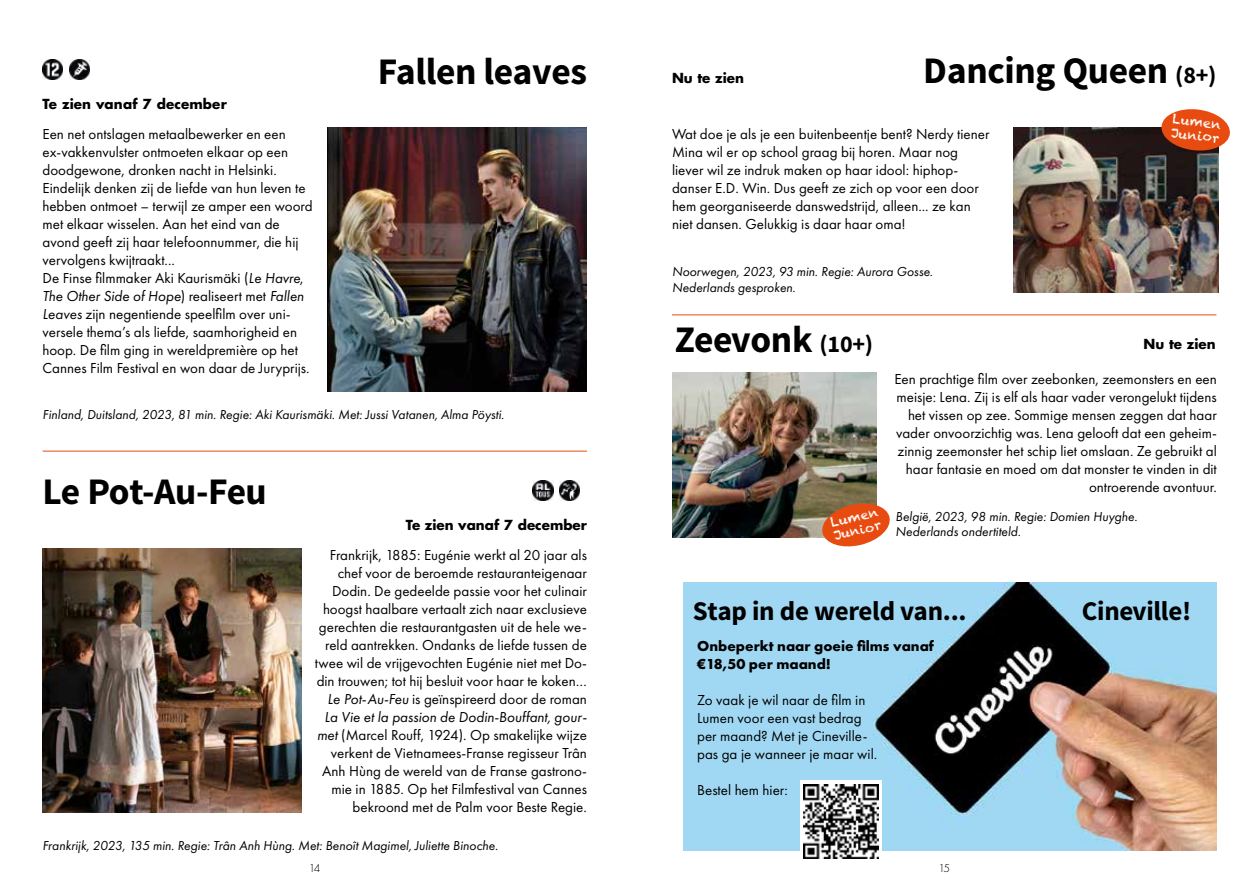
<style>
.page{position:relative;width:1259px;height:893px;background:#fff}
.page>*{position:absolute;margin:0;border:0;box-sizing:border-box;transform-origin:0 0}
.t1{font:700 37.5px "Source Sans Pro";letter-spacing:-.01em;color:#000}
.t2{font:700 27px "Source Sans Pro";letter-spacing:-.01em;color:#000}
.t3{font:15px/18px "Futura PT";color:#000}
.t4{font:700 15px/18px "Futura PT";color:#000}
.t5{font:italic 13.5px/16.5px "Futura PT";color:#000}
.t6{font:700 13.5px "Futura Std";color:#000}
.t7{font:12.9px/13.5px "Chalkduster";color:#fff}
.t8{font:300 12px "Futura PT";color:#000}
.s1{font-style:italic}
.s2{font-size:24px}
</style>
<div class="page">
<img style="left:43px;top:549px;width:259px;height:263px">
<hr style="left:43px;top:451px;width:544px;height:1px;background:#e84b0f">
<img style="left:327px;top:128px;width:260px;height:263px">
<img style="left:533px;top:480px;width:20px;height:21px">
<img style="left:560px;top:480px;width:20px;height:21px">
<img style="left:1013px;top:128px;width:205px;height:164px">
<img style="left:672px;top:373px;width:204px;height:164px">
<hr style="left:672px;top:314px;width:544px;height:1px;background:#e84b0f">
<img style="left:683px;top:583px;width:533px;height:267px">
<img style="left:43px;top:60px;width:20px;height:20px">
<img style="left:69px;top:60px;width:20px;height:20px">
<div style="left:800px;top:780px;width:82px;height:83px;background:#fff"></div>
<img style="left:804px;top:784px;width:74px;height:75px">
<svg style="left:1160px;top:109px;width:70px;height:43px;background:#d46034"></svg>
<svg style="left:820px;top:501px;width:70px;height:46px;background:#db6e40"></svg>
<p class="t6" style="left:43px;top:95px;width:186px">Te zien vanaf 7 december</p>
<p class="t3" style="left:43px;top:125px;width:271px">Een net ontslagen metaalbewerker en een ex-vakkenvulster ontmoeten elkaar op een doodgewone, dronken nacht in Helsinki.<br>Eindelijk denken zij de liefde van hun leven te hebben ontmoet – terwijl ze amper een woord met elkaar wisselen. Aan het eind van de avond geeft zij haar telefoonnummer, die hij vervolgens kwijtraakt...<br>De Finse filmmaker Aki Kaurismäki (<span class="s1">Le Havre</span>, <span class="s1">The Other Side of Hope</span>) realiseert met <span class="s1">Fallen Leaves</span> zijn negentiende speelfilm over uni&shy;versele thema’s als liefde, saamhorigheid en hoop. De film ging in wereldpremière op het Cannes Film Festival en won daar de Juryprijs.</p>
<h1 class="t1" style="left:378px;top:47px;width:211px">Fallen leaves</h1>
<p class="t5" style="left:43px;top:406px;width:463px">Finland, Duitsland, 2023, 81 min. Regie: Aki Kaurismäki. Met: Jussi Vatanen, Alma Pöysti.</p>
<h1 class="t1" style="left:43px;top:468px;width:226px">Le Pot-Au-Feu</h1>
<p class="t6" style="left:406px;top:516px;width:183px">Te zien vanaf 7 december</p>
<p class="t3" style="left:315px;top:546px;width:273px;text-align:right">Frankrijk, 1885: Eugénie werkt al 20 jaar als chef voor de beroemde restauranteigenaar Dodin. De gedeelde passie voor het culinair hoogst haalbare vertaalt zich naar exclusieve gerechten die restaurantgasten uit de hele we&shy;reld aantrekken. Ondanks de liefde tussen de twee wil de vrijgevochten Eugénie niet met Do&shy;din trouwen; tot hij besluit voor haar te koken… <span class="s1">Le Pot-Au-Feu</span> is geïnspireerd door de roman <span class="s1">La Vie et la passion de Dodin-Bouffant, gour&shy;met</span> (Marcel Rouff, 1924). Op smakelijke wijze verkent de Vietnamees-Franse regisseur Trân Anh Hùng de wereld van de Franse gastrono&shy;mie in 1885. Op het Filmfestival van Cannes bekroond met de Palm voor Beste Regie.</p>
<p class="t5" style="left:43px;top:838px;width:457px">Frankrijk, 2023, 135 min. Regie: Trân Anh Hùng. Met: Benoît Magimel, Juliette Binoche.</p>
<p class="t6" style="left:672px;top:69px;width:73px">Nu te zien</p>
<h1 class="t1" style="left:923px;top:47px;width:294px">Dancing Queen <span class="s2">(8+)</span></h1>
<p class="t3" style="left:672px;top:125px;width:319px">Wat doe je als je een buitenbeentje bent? Nerdy tiener Mina wil er op school graag bij horen. Maar nog liever wil ze indruk maken op haar idool: hiphop&shy;danser E.D. Win. Dus geeft ze zich op voor een door hem georganiseerde danswedstrijd, alleen... ze kan niet dansen. Gelukkig is daar haar oma!</p>
<p class="t5" style="left:672px;top:263px;width:262px">Noorwegen, 2023, 93 min. Regie: Aurora Gosse.<br>Nederlands gesproken.</p>
<h1 class="t1" style="left:675px;top:315px;width:200px">Zeevonk <span class="s2">(10+)</span></h1>
<p class="t7" style="left:1173px;top:112px;width:50px;rotate:6deg">Lumen<br>Junior</p>
<p class="t6" style="left:1143px;top:335px;width:73px">Nu te zien</p>
<p class="t7" style="left:829px;top:516px;width:50px;rotate:-14deg">Lumen<br>Junior</p>
<p class="t3" style="left:894px;top:370px;width:324px;text-align:right">Een prachtige film over zeebonken, zeemonsters en een meisje: Lena. Zij is elf als haar vader verongelukt tijdens het vissen op zee. Sommige mensen zeggen dat haar vader onvoorzichtig was. Lena gelooft dat een geheim&shy;zinnig zeemonster het schip liet omslaan. Ze gebruikt al haar fantasie en moed om dat monster te vinden in dit ontroerende avontuur.</p>
<p class="t5" style="left:895px;top:509px;width:243px;line-height:15px">België, 2023, 98 min. Regie: Domien Huyghe.<br>Nederlands ondertiteld.</p>
<h2 class="t2" style="left:693px;top:594px;width:275px">Stap in de wereld van...</h2>
<h2 class="t2" style="left:1081px;top:594px;width:111px">Cineville!</h2>
<p class="t4" style="left:697px;top:636px;width:238px">Onbeperkt naar goeie films vanaf €18,50 per maand!</p>
<p class="t3" style="left:697px;top:690px;width:181px">Zo vaak je wil naar de film in<br>Lumen voor een vast bedrag per maand? Met je Cineville&shy;pas ga je wanneer je maar wil.</p>
<p class="t3" style="left:697px;top:780px;width:92px">Bestel hem hier:</p>
<p class="t8" style="left:309px;top:862px;width:13px">14</p>
<p class="t8" style="left:938px;top:862px;width:13px">15</p>
</div>
